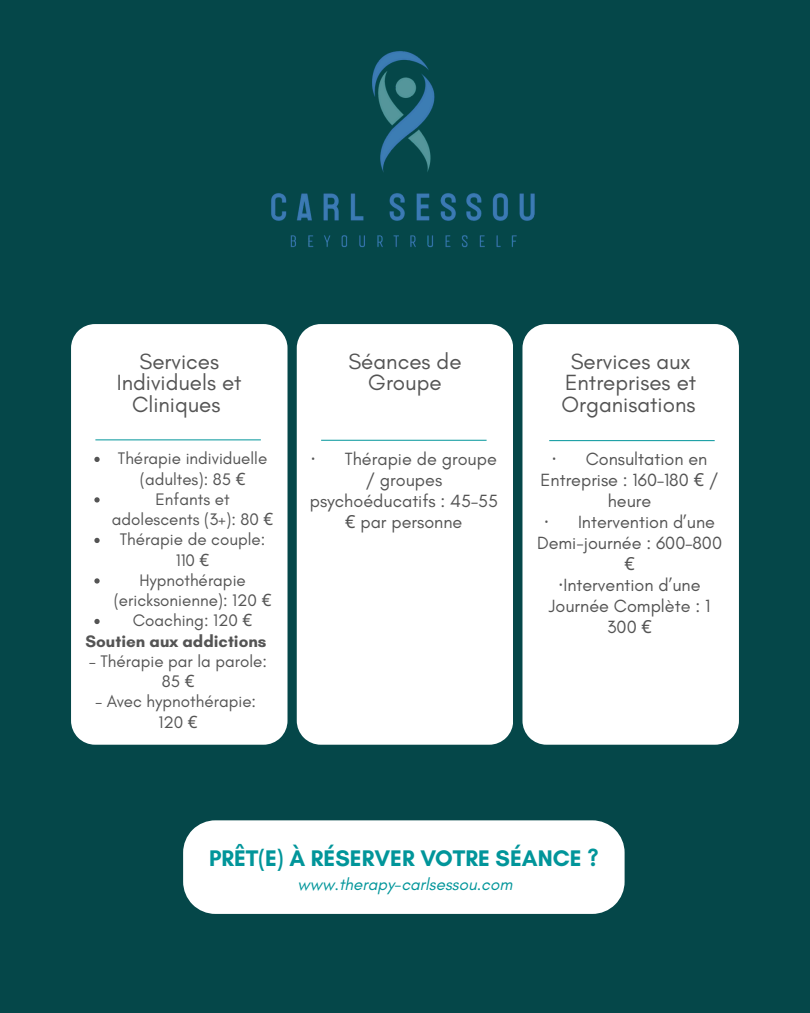
<style>
.page{position:relative;width:810px;height:1013px;background:#fff}
.page>*{position:absolute;margin:0;border:0;box-sizing:border-box;transform-origin:0 0}
.t1{font:700 23px "Glacial Indifference";color:#01959a}
.t2{font:22.4px/21.8px "Glacial Indifference";color:#545454;text-align:center}
.t3{font:18px/21px "Glacial Indifference";color:#545454;text-align:center}
.t4{font:17px/20.2px "Glacial Indifference";color:#545454;text-align:center}
.t5{font:italic 17px "Glacial Indifference";color:#01959a}
.t6{font:700 17px "Glacial Indifference";color:#545454}
.s1{font-family:"Noto Sans"}
</style>
<div class="page">
<div style="left:0;top:0;width:810px;height:1012px;background:#054749"></div>
<div style="left:71px;top:324px;width:217px;height:420px;background:#fff"></div>
<hr style="left:95px;top:439px;width:166px;height:1px;background:#01959a">
<div style="left:297px;top:324px;width:216px;height:420px;background:#fff"></div>
<hr style="left:321px;top:440px;width:166px;height:1px;background:#01959a">
<div style="left:522px;top:324px;width:217px;height:420px;background:#fff"></div>
<hr style="left:549px;top:440px;width:166px;height:1px;background:#01959a">
<div style="left:183px;top:820px;width:441px;height:93px;background:#fff"></div>
<img style="left:271px;top:51px;width:264px;height:197px">
<svg style="left:94px;top:457px;width:6px;height:5px"></svg>
<svg style="left:94px;top:497px;width:6px;height:5px"></svg>
<svg style="left:94px;top:538px;width:6px;height:5px"></svg>
<svg style="left:94px;top:578px;width:6px;height:5px"></svg>
<svg style="left:94px;top:619px;width:6px;height:5px"></svg>
<h2 class="t2" style="left:117px;top:350px;width:126px">Services<br>Individuels et<br>Cliniques</h2>
<p class="t4" style="left:118px;top:448px;width:151px">Thérapie individuelle (adultes): 85 <span class="s1">€</span></p>
<p class="t4" style="left:112px;top:488px;width:163px">Enfants et adolescents (3+): 80 <span class="s1">€</span></p>
<p class="t4" style="left:120px;top:529px;width:147px">Thérapie de couple:<br>110 <span class="s1">€</span></p>
<p class="t4" style="left:114px;top:569px;width:159px">Hypnothérapie (ericksonienne): 120 <span class="s1">€</span></p>
<p class="t4" style="left:133px;top:610px;width:121px">Coaching: 120 <span class="s1">€</span></p>
<p class="t6" style="left:86px;top:630px;width:182px">Soutien aux addictions</p>
<p class="t4" style="left:89px;top:650px;width:179px">– Thérapie par la parole:<br>85 <span class="s1">€</span></p>
<p class="t4" style="left:96px;top:691px;width:162px">– Avec hypnothérapie:</p>
<p class="t4" style="left:159px;top:711px;width:41px">120 <span class="s1">€</span></p>
<h2 class="t2" style="left:348px;top:350px;width:115px">Séances de<br>Groupe</h2>
<h2 class="t2" style="left:562px;top:350px;width:136px">Services aux<br>Entreprises et<br>Organisations</h2>
<p class="t3" style="left:310px;top:448px;width:190px"><span class="s1">·</span> Thérapie de groupe / groupes psychoéducatifs : 45–55 <span class="s1">€</span> par personne</p>
<p class="t3" style="left:537px;top:448px;width:187px"><span class="s1">·</span> Consultation en<br>Entreprise : 160–180 <span class="s1">€</span> / heure<br><span class="s1">·</span> Intervention d’une<br>Demi-journée : 600–800</p>
<p class="t3" style="left:549px;top:553px;width:163px"><span class="s1">€<br>·</span>Intervention d’une<br>Journée Complète : 1<br>300 <span class="s1">€</span></p>
<h1 class="t1" style="left:209px;top:843px;width:391px">PRÊT(E) À RÉSERVER VOTRE SÉANCE ?</h1>
<p class="t5" style="left:298px;top:874px;width:216px">www.therapy-carlsessou.com</p>
</div>
